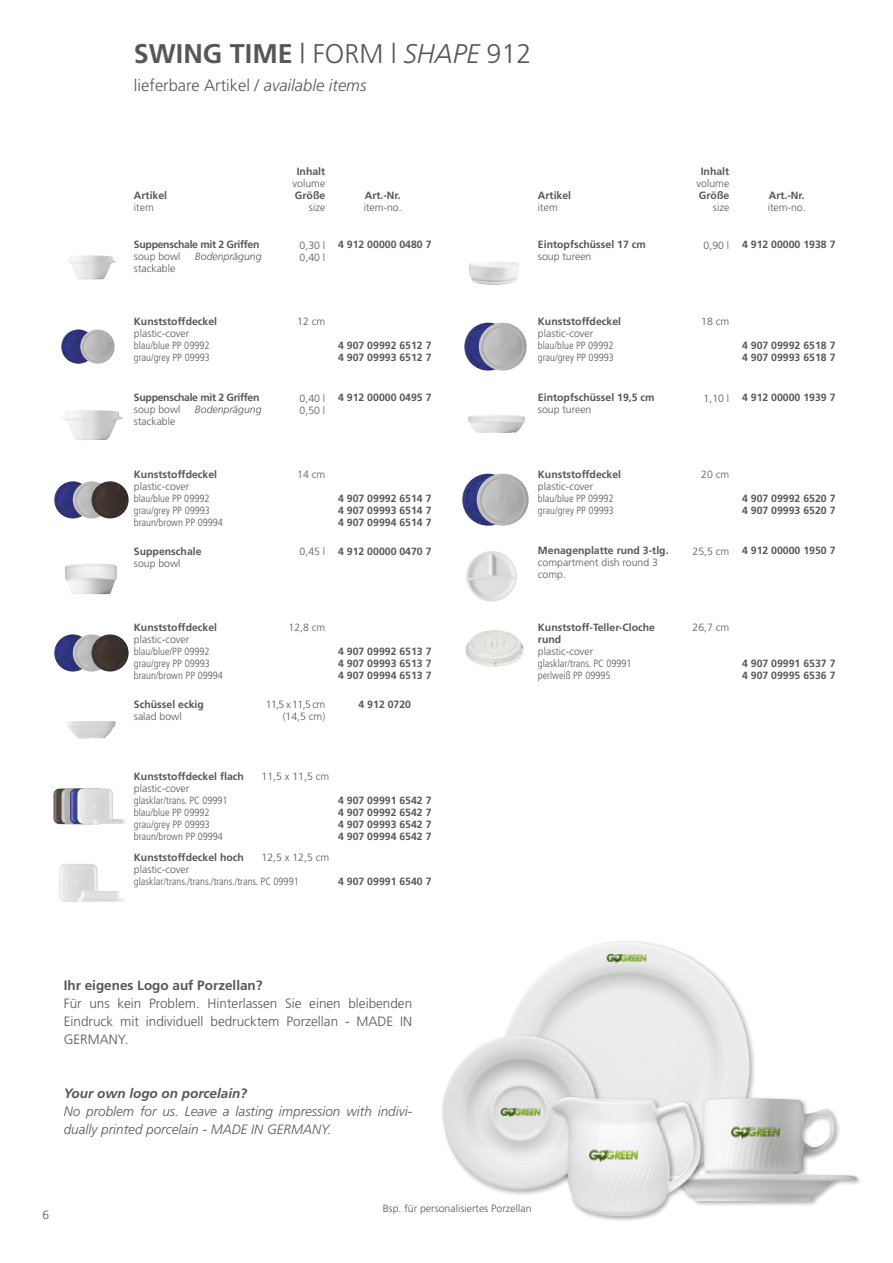
<style>
.page{position:relative;width:893px;height:1263px;background:#fff}
.page>*{position:absolute;margin:0;border:0;box-sizing:border-box;transform-origin:0 0}
.t1{font:700 27px "Frutiger";color:#575756}
.t2{font:300 16.5px "Frutiger";color:#575756}
.t3{font:300 13.5px/18px "Frutiger";color:#575756;text-align:justify}
.t4{font:italic 300 13.5px/18px "Frutiger";color:#575756}
.t5{font:700 13.5px "Frutiger";color:#575756}
.t6{font:italic 700 13.5px "Frutiger";color:#575756}
.t7{font:300 12px "Frutiger";color:#575756}
.t8{font:700 10.5px/12px "Frutiger";color:#575756}
.t9{font:300 10.5px/12px "Frutiger";color:#575756}
.t10{font:300 condensed 10.5px/12px "Frutiger";color:#575756}
.t11{font:700 10.5px "Frutiger";letter-spacing:-.03em;color:#575756}
.t12{font:italic 300 10.5px "Frutiger";color:#575756}
.s1{font-weight:300}
.s2{font-weight:300;font-style:italic}
.s3{font-style:italic}
</style>
<div class="page">
<img style="left:67px;top:255px;width:49px;height:24px">
<img style="left:61px;top:329px;width:34px;height:35px;border-radius:17px">
<img style="left:80px;top:329px;width:35px;height:35px;border-radius:17px">
<img style="left:62px;top:410px;width:61px;height:30px">
<img style="left:54px;top:481px;width:37px;height:37px;border-radius:19px">
<img style="left:73px;top:481px;width:37px;height:37px;border-radius:19px">
<img style="left:91px;top:481px;width:38px;height:37px;border-radius:19px">
<img style="left:65px;top:564px;width:52px;height:30px">
<img style="left:54px;top:634px;width:37px;height:38px;border-radius:19px">
<img style="left:73px;top:634px;width:37px;height:38px;border-radius:19px">
<img style="left:91px;top:634px;width:38px;height:38px;border-radius:19px">
<img style="left:67px;top:721px;width:49px;height:18px">
<img style="left:53px;top:788px;width:8px;height:36px">
<img style="left:61px;top:788px;width:9px;height:36px">
<img style="left:70px;top:788px;width:7px;height:36px">
<img style="left:77px;top:788px;width:36px;height:36px">
<img style="left:92px;top:819px;width:34px;height:5px">
<img style="left:59px;top:864px;width:39px;height:38px">
<img style="left:77px;top:891px;width:47px;height:11px">
<img style="left:469px;top:262px;width:50px;height:23px">
<img style="left:464px;top:322px;width:48px;height:49px;border-radius:24px">
<img style="left:479px;top:322px;width:48px;height:49px;border-radius:24px">
<img style="left:468px;top:415px;width:57px;height:18px">
<img style="left:462px;top:474px;width:52px;height:52px;border-radius:26px">
<img style="left:477px;top:474px;width:52px;height:52px;border-radius:26px">
<img style="left:466px;top:551px;width:51px;height:51px">
<img style="left:465px;top:630px;width:59px;height:37px">
<div style="left:499px;top:940px;width:258px;height:256px;background:#000;opacity:.31"></div>
<img style="left:501px;top:942px;width:248px;height:154px">
<img style="left:597px;top:942px;width:58px;height:33px">
<div style="left:652px;top:1096px;width:210px;height:111px;background:#000;opacity:.31"></div>
<img style="left:707px;top:1098px;width:150px;height:103px">
<img style="left:720px;top:1113px;width:72px;height:40px">
<div style="left:440px;top:1032px;width:163px;height:164px;background:#000;opacity:.31"></div>
<img style="left:443px;top:1035px;width:154px;height:155px">
<div style="left:550px;top:1095px;width:157px;height:127px;background:#000;opacity:.31"></div>
<img style="left:549px;top:1097px;width:155px;height:124px">
<img style="left:578px;top:1136px;width:72px;height:40px">
<img style="left:491px;top:1097px;width:58px;height:32px">
<h1 class="t1" style="left:134px;top:38px;width:399px">SWING TIME <span class="s1">| FORM l</span> <span class="s2">SHAPE</span> <span class="s1">912</span></h1>
<h2 class="t2" style="left:134px;top:76px;width:234px">lieferbare Artikel / <span class="s3">available items</span></h2>
<p class="t8" style="left:134px;top:190px;width:35px">Artikel</p>
<p class="t9" style="left:134px;top:202px;width:21px">item</p>
<p class="t8" style="left:297px;top:165px;width:30px">Inhalt</p>
<p class="t9" style="left:293px;top:177px;width:34px">volume</p>
<p class="t8" style="left:295px;top:189px;width:32px">Größe</p>
<p class="t9" style="left:309px;top:201px;width:18px">size</p>
<p class="t8" style="left:365px;top:190px;width:37px">Art.-Nr.</p>
<p class="t9" style="left:364px;top:202px;width:39px">item-no.</p>
<p class="t8" style="left:538px;top:190px;width:35px">Artikel</p>
<p class="t9" style="left:538px;top:202px;width:21px">item</p>
<p class="t8" style="left:701px;top:165px;width:30px">Inhalt</p>
<p class="t9" style="left:697px;top:177px;width:34px">volume</p>
<p class="t8" style="left:699px;top:189px;width:32px">Größe</p>
<p class="t9" style="left:713px;top:201px;width:18px">size</p>
<p class="t8" style="left:769px;top:190px;width:37px">Art.-Nr.</p>
<p class="t9" style="left:768px;top:202px;width:39px">item-no.</p>
<p class="t11" style="left:134px;top:238px;width:127px">Suppenschale mit 2 Griffen</p>
<p class="t9" style="left:134px;top:250px;width:48px">soup bowl</p>
<p class="t12" style="left:195px;top:250px;width:68px">Bodenprägung</p>
<p class="t9" style="left:134px;top:262px;width:43px">stackable</p>
<p class="t9" style="left:300px;top:239px;width:27px">0,30 l<br>0,40 l</p>
<p class="t8" style="left:338px;top:239px;width:95px">4 912 00000 0480 7</p>
<p class="t8" style="left:538px;top:239px;width:109px">Eintopfschüssel 17 cm</p>
<p class="t9" style="left:538px;top:250px;width:55px">soup tureen</p>
<p class="t8" style="left:704px;top:239px;width:133px"><span class="s1">0,90 l</span> 4 912 00000 1938 7</p>
<p class="t8" style="left:134px;top:315px;width:85px">Kunststoffdeckel</p>
<p class="t9" style="left:134px;top:327px;width:57px">plastic-cover</p>
<p class="t10" style="left:134px;top:340px;width:77px">blau/blue PP 09992 grau/grey PP 09993</p>
<p class="t9" style="left:297px;top:315px;width:30px">12 cm</p>
<p class="t8" style="left:338px;top:339px;width:95px">4 907 09992 6512 7<br>4 907 09993 6512 7</p>
<p class="t8" style="left:538px;top:315px;width:85px">Kunststoffdeckel</p>
<p class="t9" style="left:538px;top:327px;width:57px">plastic-cover</p>
<p class="t10" style="left:538px;top:340px;width:77px">blau/blue PP 09992 grau/grey PP 09993</p>
<p class="t9" style="left:701px;top:315px;width:30px">18 cm</p>
<p class="t8" style="left:742px;top:339px;width:95px">4 907 09992 6518 7<br>4 907 09993 6518 7</p>
<p class="t11" style="left:134px;top:392px;width:127px">Suppenschale mit 2 Griffen</p>
<p class="t9" style="left:134px;top:404px;width:48px">soup bowl</p>
<p class="t12" style="left:195px;top:404px;width:68px">Bodenprägung</p>
<p class="t9" style="left:134px;top:416px;width:43px">stackable</p>
<p class="t9" style="left:300px;top:392px;width:27px">0,40 l<br>0,50 l</p>
<p class="t8" style="left:338px;top:392px;width:95px">4 912 00000 0495 7</p>
<p class="t8" style="left:538px;top:392px;width:118px">Eintopfschüssel 19,5 cm</p>
<p class="t9" style="left:538px;top:404px;width:55px">soup tureen</p>
<p class="t8" style="left:704px;top:392px;width:133px"><span class="s1">1,10 l</span> 4 912 00000 1939 7</p>
<p class="t8" style="left:134px;top:468px;width:85px">Kunststoffdeckel</p>
<p class="t9" style="left:134px;top:480px;width:57px">plastic-cover</p>
<p class="t10" style="left:134px;top:492px;width:90px">blau/blue PP 09992 grau/grey PP 09993 braun/brown PP 09994</p>
<p class="t9" style="left:297px;top:469px;width:30px">14 cm</p>
<p class="t8" style="left:338px;top:492px;width:95px;text-align:justify">4 907 09992 6514 7<br>4 907 09993 6514 7<br>4 907 09994 6514 7</p>
<p class="t8" style="left:538px;top:468px;width:85px">Kunststoffdeckel</p>
<p class="t9" style="left:538px;top:480px;width:57px">plastic-cover</p>
<p class="t10" style="left:538px;top:493px;width:77px">blau/blue PP 09992 grau/grey PP 09993</p>
<p class="t9" style="left:701px;top:468px;width:30px">20 cm</p>
<p class="t8" style="left:742px;top:492px;width:95px">4 907 09992 6520 7<br>4 907 09993 6520 7</p>
<p class="t8" style="left:134px;top:545px;width:69px">Suppenschale</p>
<p class="t9" style="left:134px;top:557px;width:48px">soup bowl</p>
<p class="t8" style="left:300px;top:545px;width:133px"><span class="s1">0,45 l</span> 4 912 00000 0470 7</p>
<p class="t8" style="left:538px;top:545px;width:132px">Menagenplatte rund 3-tlg.</p>
<p class="t9" style="left:538px;top:557px;width:122px">compartment dish round 3 comp.</p>
<p class="t8" style="left:692px;top:545px;width:144px"><span class="s1">25,5 cm</span> 4 912 00000 1950 7</p>
<p class="t8" style="left:134px;top:622px;width:85px">Kunststoffdeckel</p>
<p class="t9" style="left:134px;top:634px;width:57px">plastic-cover</p>
<p class="t10" style="left:134px;top:646px;width:90px">blau/blue/PP 09992 grau/grey PP 09993 braun/brown PP 09994</p>
<p class="t9" style="left:289px;top:622px;width:38px">12,8 cm</p>
<p class="t8" style="left:338px;top:645px;width:95px;text-align:justify">4 907 09992 6513 7<br>4 907 09993 6513 7<br>4 907 09994 6513 7</p>
<p class="t8" style="left:538px;top:621px;width:119px">Kunststoff-Teller-Cloche rund</p>
<p class="t9" style="left:538px;top:645px;width:57px">plastic-cover</p>
<p class="t10" style="left:538px;top:657px;width:95px">glasklar/trans. PC 09991 perlweiß PP 09995</p>
<p class="t9" style="left:692px;top:622px;width:38px">26,7 cm</p>
<p class="t8" style="left:742px;top:657px;width:95px">4 907 09991 6537 7<br>4 907 09995 6536 7</p>
<p class="t8" style="left:134px;top:698px;width:72px">Schüssel eckig</p>
<p class="t9" style="left:134px;top:710px;width:49px">salad bowl</p>
<p class="t9" style="left:266px;top:698px;width:61px;text-align:right">11,5 x 11,5 cm (14,5 cm)</p>
<p class="t8" style="left:359px;top:698px;width:54px">4 912 0720</p>
<p class="t8" style="left:134px;top:771px;width:112px">Kunststoffdeckel flach</p>
<p class="t9" style="left:262px;top:771px;width:69px">11,5 x 11,5 cm</p>
<p class="t9" style="left:134px;top:783px;width:57px">plastic-cover</p>
<p class="t10" style="left:134px;top:795px;width:95px">glasklar/trans. PC 09991 blau/blue PP 09992 grau/grey PP 09993 braun/brown PP 09994</p>
<p class="t8" style="left:338px;top:794px;width:95px;text-align:justify">4 907 09991 6542 7<br>4 907 09992 6542 7<br>4 907 09993 6542 7<br>4 907 09994 6542 7</p>
<p class="t8" style="left:134px;top:852px;width:112px">Kunststoffdeckel hoch</p>
<p class="t9" style="left:262px;top:852px;width:69px">12,5 x 12,5 cm</p>
<p class="t9" style="left:134px;top:864px;width:57px">plastic-cover</p>
<p class="t10" style="left:134px;top:876px;width:166px">glasklar/trans./trans./trans./trans. PC 09991</p>
<p class="t8" style="left:338px;top:875px;width:95px">4 907 09991 6540 7</p>
<p class="t5" style="left:64px;top:977px;width:200px">Ihr eigenes Logo auf Porzellan?</p>
<p class="t3" style="left:64px;top:994px;width:350px">Für uns kein Problem. Hinterlassen Sie einen bleibenden Eindruck mit individuell bedrucktem Porzellan - MADE IN GERMANY.</p>
<p class="t6" style="left:64px;top:1085px;width:185px">Your own logo on porcelain?</p>
<p class="t4" style="left:64px;top:1102px;width:350px">No problem for us. Leave a lasting impression with indivi&shy;dually printed porcelain - MADE IN GERMANY.</p>
<p class="t7" style="left:43px;top:1207px;width:8px">6</p>
<p class="t9" style="left:383px;top:1203px;width:150px">Bsp. für personalisiertes Porzellan</p>
</div>
